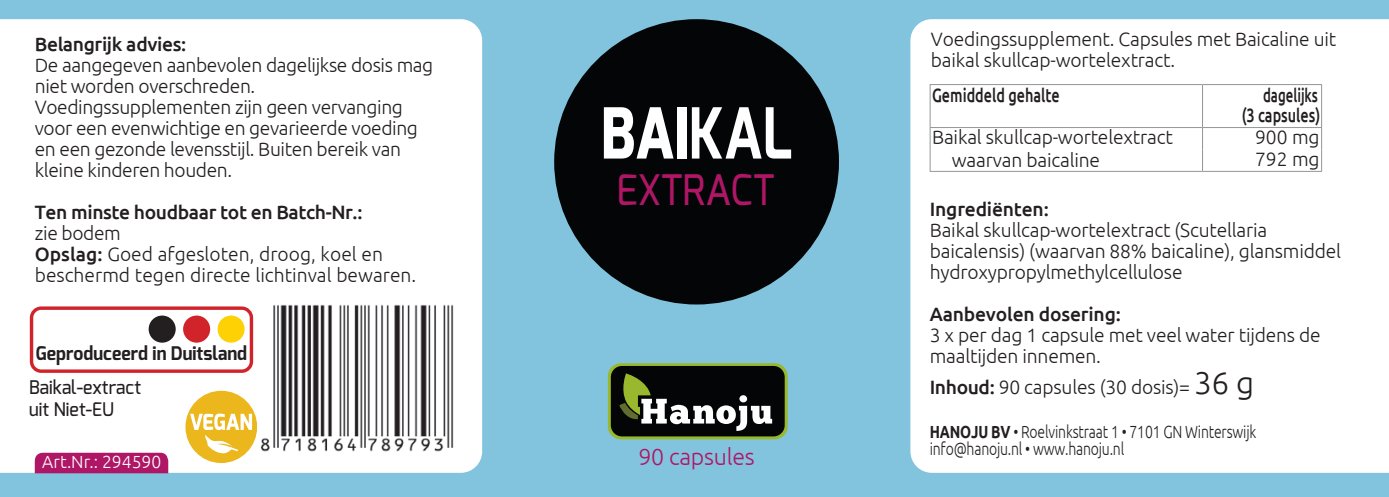
<style>
.page{position:relative;width:1389px;height:497px;background:#fff}
.page>*{position:absolute;margin:0;border:0;box-sizing:border-box;transform-origin:0 0}
.t1{font:800 70px "Exo";color:#fff;scale:.8 1}
.t2{font:500 42px "Exo";color:#af1666;scale:.9 1}
.t3{font:300 23.1px "Ubuntu";letter-spacing:-.01em;color:#af1666}
.t4{font:300 19.25px/21px "Ubuntu";letter-spacing:-.01em;color:#231f20}
.t5{font:500 19.25px "Ubuntu";letter-spacing:-.01em;color:#231f20}
.t6{font:500 19.25px/20.7px "Ubuntu";letter-spacing:-.01em;color:#231f20;text-align:right;scale:.69 1}
.t7{font:500 19.25px "Ubuntu";letter-spacing:-.01em;color:#231f20;scale:.75 1}
.t8{font:500 18.9px/21.3px "Exo";color:#231f20;scale:.95 1}
.t9{font:700 18.9px "Exo";color:#231f20;scale:.95 1}
.t10{font:300 17.5px/17.5px "Ubuntu";letter-spacing:-.01em;color:#231f20;scale:.8 1}
.t11{font:300 17.5px "Ubuntu";color:#fff}
.s1{font-weight:500}
.s2{font-weight:700}
.s3{font-size:31.5px}
</style>
<div class="page">
<div style="left:0;top:0;width:1389px;height:496px;background:#82c4dd"></div>
<div style="left:0;top:19px;width:482px;height:453px;background:#fff"></div>
<div style="left:910px;top:19px;width:479px;height:453px;background:#fff"></div>
<svg style="left:608px;top:362px;width:180px;height:77px"></svg>
<div style="left:611px;top:365px;width:174px;height:71px;background:#030507;border-radius:11px"></div>
<svg style="left:619px;top:373px;width:153px;height:57px"></svg>
<div style="left:185px;top:390px;width:72px;height:72px;background:#ecb71c;border-radius:50%"></div>
<svg style="left:190px;top:413px;width:62px;height:40px"></svg>
<div style="left:554px;top:19px;width:285px;height:285px;background:#030507;border-radius:50%"></div>
<div style="left:35px;top:452px;width:133px;height:20px;background:#af1666"></div>
<div style="left:258px;top:303px;width:205px;height:161px;background:#fff"></div>
<img style="left:260px;top:304px;width:194px;height:148px">
<div style="left:149px;top:315px;width:27px;height:27px;background:#231f20;border-radius:50%"></div>
<div style="left:183px;top:315px;width:27px;height:27px;background:#d1232a;border-radius:50%"></div>
<div style="left:218px;top:315px;width:27px;height:27px;background:#fed105;border-radius:50%"></div>
<div style="left:30px;top:306px;width:223px;height:66px;border:3px solid #d1232a;border-radius:10px"></div>
<hr style="left:930px;top:84px;width:273px;height:1px;background:#939598">
<hr style="left:930px;top:85px;width:1px;height:42px;background:#939598">
<hr style="left:1203px;top:84px;width:119px;height:1px;background:#939598">
<hr style="left:1202px;top:85px;width:1px;height:42px;background:#939598">
<hr style="left:1321px;top:85px;width:1px;height:42px;background:#939598">
<hr style="left:930px;top:127px;width:273px;height:1px;background:#939598">
<hr style="left:1203px;top:127px;width:119px;height:1px;background:#939598">
<svg style="left:930px;top:128px;width:1px;height:42px"></svg>
<svg style="left:1202px;top:128px;width:1px;height:42px"></svg>
<svg style="left:1321px;top:128px;width:1px;height:42px"></svg>
<hr style="left:930px;top:170px;width:273px;height:2px;background:#939598">
<hr style="left:1203px;top:170px;width:119px;height:2px;background:#939598">
<p class="t5" style="left:35px;top:31px;width:153px">Belangrijk advies:</p>
<p class="t4" style="left:35px;top:54px;width:400px">De aangegeven aanbevolen dagelijkse dosis mag niet worden overschreden.<br>Voedingssupplementen zijn geen vervanging voor een evenwichtige en gevarieerde voeding en een gezonde levensstijl. Buiten bereik van kleine kinderen houden.</p>
<p class="t5" style="left:35px;top:199px;width:329px">Ten minste houdbaar tot en Batch-Nr.:</p>
<p class="t4" style="left:35px;top:222px;width:383px">zie bodem<br><span class="s1">Opslag:</span> Goed afgesloten, droog, koel en beschermd tegen directe lichtinval bewaren.</p>
<p class="t9" style="left:36px;top:341px;width:224px">Geproduceerd in Duitsland</p>
<p class="t8" style="left:29px;top:376px;width:119px">Baikal-extract uit Niet-EU</p>
<p class="t11" style="left:42px;top:451px;width:121px">Art.Nr.: 294590</p>
<h1 class="t1" style="left:601px;top:88px;width:241px">BAI<span class="s2">KAL</span></h1>
<h2 class="t2" style="left:616px;top:163px;width:177px">EXTRACT</h2>
<p class="t3" style="left:638px;top:442px;width:118px">90 capsules</p>
<p class="t4" style="left:931px;top:28px;width:407px">Voedingssupplement. Capsules met Baicaline uit baikal skullcap-wortelextract.</p>
<p class="t7" style="left:932px;top:82px;width:172px">Gemiddeld gehalte</p>
<p class="t6" style="left:1242px;top:83px;width:115px">dagelijks<br>(3 capsules)</p>
<p class="t4" style="left:932px;top:126px;width:242px">Baikal skullcap-wortelextract</p>
<p class="t4" style="left:1255px;top:126px;width:66px">900 mg</p>
<p class="t4" style="left:952px;top:148px;width:150px">waarvan baicaline</p>
<p class="t4" style="left:1255px;top:148px;width:66px">792 mg</p>
<p class="t5" style="left:930px;top:196px;width:121px">Ingrediënten:</p>
<p class="t4" style="left:930px;top:218px;width:413px">Baikal skullcap-wortelextract (Scutellaria baicalensis) (waarvan 88% baicaline), glansmiddel hydroxypropylmethylcellulose</p>
<p class="t5" style="left:930px;top:301px;width:193px">Aanbevolen dosering:</p>
<p class="t4" style="left:930px;top:323px;width:392px">3 x per dag 1 capsule met veel water tijdens de maaltijden innemen.</p>
<p class="t4" style="left:930px;top:375px;width:326px"><span class="s1">Inhoud:</span> 90 capsules (30 dosis)= <span class="s3">36 g</span></p>
<p class="t10" style="left:930px;top:422px;width:410px"><span class="s2">HANOJU BV</span> • Roelvinkstraat 1 • 7101 GN Winterswijk info@hanoju.nl • www.hanoju.nl</p>
</div>
